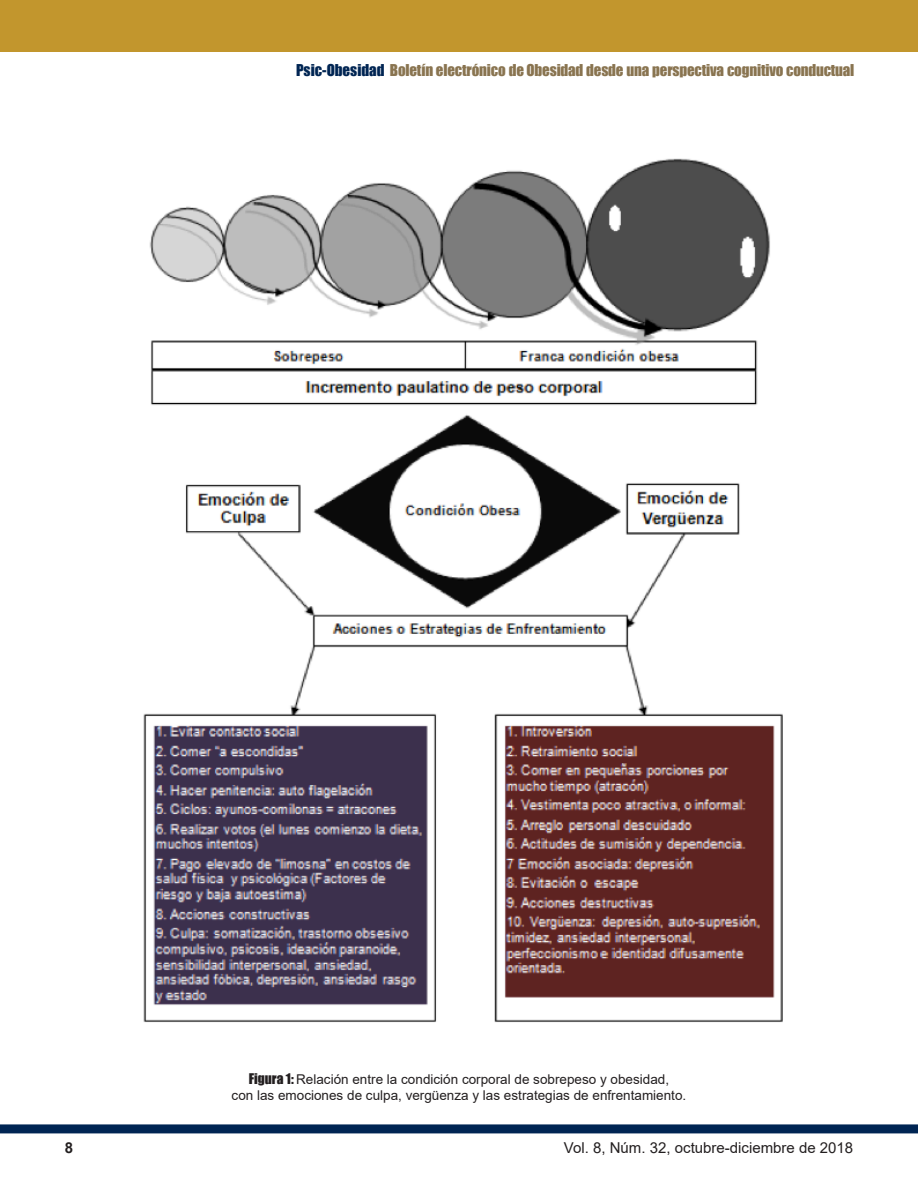
<style>
.page{position:relative;width:918px;height:1188px;background:#fff}
.page>*{position:absolute;margin:0;border:0;box-sizing:border-box;transform-origin:0 0}
.t1{font:15px "Impact";letter-spacing:-.01em;color:#897450}
.t2{font:15px "Arial";color:#231f20}
.t3{font:700 15px "Arial";color:#231f20}
.t4{font:13.5px "Arial";color:#231f20}
.s1{color:#002553}
.s2{font-family:"Impact"}
</style>
<div class="page">
<div style="left:0;top:1124px;width:918px;height:9px;background:#002553"></div>
<img style="left:143px;top:158px;width:640px;height:864px">
<div style="left:0;top:0;width:918px;height:51px;background:#c2962d"></div>
<p class="t1" style="left:296px;top:59px;width:560px"><span class="s1">Psic-Obesidad</span> Boletín electrónico de Obesidad desde una perspectiva cognitivo conductual</p>
<p class="t4" style="left:249px;top:1070px;width:422px"><span class="s2">Figura 1:</span> Relación entre la condición corporal de sobrepeso y obesidad,</p>
<p class="t4" style="left:232px;top:1086px;width:456px">con las emociones de culpa, vergüenza y las estrategias de enfrentamiento.</p>
<p class="t3" style="left:65px;top:1137px;width:10px">8</p>
<p class="t2" style="left:564px;top:1137px;width:291px">Vol. 8, Núm. 32, octubre-diciembre de 2018</p>
</div>
